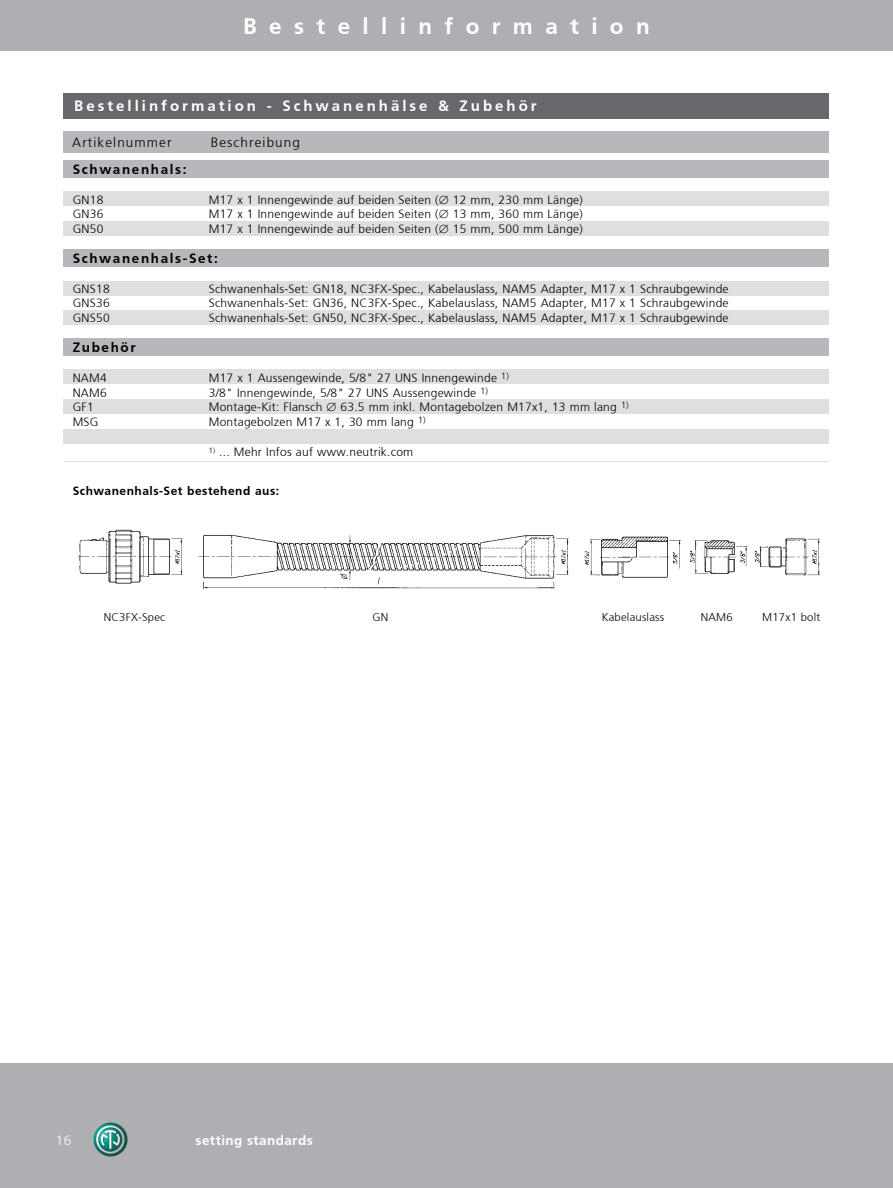
<style>
.page{position:relative;width:893px;height:1188px;background:#fff}
.page>*{position:absolute;margin:0;border:0;box-sizing:border-box;transform-origin:0 0}
.t1{font:700 22.5px "Frutiger";letter-spacing:.55em;color:#fff}
.t2{font:700 15px "Frutiger";letter-spacing:.2em;color:#fff}
.t3{font:700 13.5px "Frutiger";letter-spacing:.12em;color:#000}
.t4{font:300 13.5px "Frutiger";letter-spacing:.08em;color:#000}
.t5{font:700 13.5px "Frutiger";letter-spacing:.03em;color:#fff}
.t6{font:300 13.5px "Frutiger";color:#fff}
.t7{font:300 12px "Frutiger";letter-spacing:.02em;color:#000}
.t8{font:700 12px "Frutiger";letter-spacing:.04em;color:#000}
.t9{font:300 11.25px "Frutiger";letter-spacing:.02em;color:#000}
</style>
<div class="page">
<div style="left:0;top:0;width:893px;height:51px;background:#aeafb2"></div>
<div style="left:0;top:1063px;width:893px;height:125px;background:#aeafb2"></div>
<img style="left:94px;top:1123px;width:33px;height:33px">
<div style="left:64px;top:132px;width:765px;height:21px;background:#b6b8bb"></div>
<div style="left:64px;top:161px;width:765px;height:17px;background:#b6b8bb"></div>
<div style="left:64px;top:94px;width:765px;height:25px;background:#68676c"></div>
<div style="left:64px;top:191px;width:765px;height:15px;background:#dddfe0"></div>
<div style="left:64px;top:221px;width:765px;height:15px;background:#dddfe0"></div>
<div style="left:64px;top:250px;width:765px;height:17px;background:#b6b8bb"></div>
<div style="left:64px;top:281px;width:765px;height:15px;background:#dddfe0"></div>
<div style="left:64px;top:370px;width:765px;height:14px;background:#dddfe0"></div>
<div style="left:64px;top:310px;width:765px;height:15px;background:#dddfe0"></div>
<div style="left:64px;top:399px;width:765px;height:15px;background:#dddfe0"></div>
<div style="left:64px;top:429px;width:765px;height:15px;background:#dddfe0"></div>
<div style="left:64px;top:338px;width:765px;height:17px;background:#b6b8bb"></div>
<img style="left:198px;top:534px;width:371px;height:55px">
<img style="left:78px;top:529px;width:105px;height:55px">
<img style="left:584px;top:536px;width:236px;height:42px">
<hr style="left:64px;top:461px;width:765px;height:1px;background:#dddfe0">
<h1 class="t1" style="left:243px;top:13px;width:408px">Bestellinformation</h1>
<p class="t2" style="left:74px;top:97px;width:464px">Bestellinformation - Schwanenhälse &amp; Zubehör</p>
<p class="t4" style="left:72px;top:135px;width:101px">Artikelnummer</p>
<p class="t4" style="left:211px;top:135px;width:91px">Beschreibung</p>
<p class="t3" style="left:73px;top:161px;width:115px">Schwanenhals:</p>
<p class="t7" style="left:73px;top:193px;width:32px">GN18</p>
<p class="t7" style="left:209px;top:193px;width:375px">M17 x 1 Innengewinde auf beiden Seiten (∅ 12 mm, 230 mm Länge)</p>
<p class="t7" style="left:73px;top:207px;width:32px">GN36</p>
<p class="t7" style="left:209px;top:207px;width:375px">M17 x 1 Innengewinde auf beiden Seiten (∅ 13 mm, 360 mm Länge)</p>
<p class="t7" style="left:73px;top:222px;width:32px">GN50</p>
<p class="t7" style="left:209px;top:222px;width:375px">M17 x 1 Innengewinde auf beiden Seiten (∅ 15 mm, 500 mm Länge)</p>
<p class="t3" style="left:73px;top:250px;width:147px">Schwanenhals-Set:</p>
<p class="t7" style="left:73px;top:282px;width:38px">GNS18</p>
<p class="t7" style="left:209px;top:282px;width:521px">Schwanenhals-Set: GN18, NC3FX-Spec., Kabelauslass, NAM5 Adapter, M17 x 1 Schraubgewinde</p>
<p class="t7" style="left:73px;top:297px;width:38px">GNS36</p>
<p class="t7" style="left:209px;top:297px;width:521px">Schwanenhals-Set: GN36, NC3FX-Spec., Kabelauslass, NAM5 Adapter, M17 x 1 Schraubgewinde</p>
<p class="t7" style="left:73px;top:311px;width:38px">GNS50</p>
<p class="t7" style="left:209px;top:311px;width:521px">Schwanenhals-Set: GN50, NC3FX-Spec., Kabelauslass, NAM5 Adapter, M17 x 1 Schraubgewinde</p>
<p class="t3" style="left:73px;top:339px;width:64px">Zubehör</p>
<p class="t7" style="left:73px;top:371px;width:36px">NAM4</p>
<p class="t7" style="left:209px;top:371px;width:302px">M17 x 1 Aussengewinde, 5/8" 27 UNS Innengewinde <sup>1)</sup></p>
<p class="t7" style="left:73px;top:386px;width:36px">NAM6</p>
<p class="t7" style="left:209px;top:386px;width:281px">3/8" Innengewinde, 5/8" 27 UNS Aussengewinde <sup>1)</sup></p>
<p class="t7" style="left:73px;top:401px;width:23px">GF1</p>
<p class="t7" style="left:209px;top:401px;width:421px">Montage-Kit: Flansch ∅ 63.5 mm inkl. Montagebolzen M17x1, 13 mm lang <sup>1)</sup></p>
<p class="t7" style="left:73px;top:415px;width:27px">MSG</p>
<p class="t7" style="left:209px;top:415px;width:218px">Montagebolzen M17 x 1, 30 mm lang <sup>1)</sup></p>
<p class="t7" style="left:209px;top:445px;width:206px"><sup>1)</sup> ... Mehr Infos auf www.neutrik.com</p>
<p class="t8" style="left:73px;top:484px;width:208px">Schwanenhals-Set bestehend aus:</p>
<p class="t9" style="left:104px;top:610px;width:63px">NC3FX-Spec</p>
<p class="t9" style="left:373px;top:610px;width:17px">GN</p>
<p class="t9" style="left:602px;top:610px;width:64px">Kabelauslass</p>
<p class="t9" style="left:701px;top:610px;width:33px">NAM6</p>
<p class="t9" style="left:762px;top:610px;width:59px">M17x1 bolt</p>
<p class="t6" style="left:56px;top:1132px;width:17px">16</p>
<p class="t5" style="left:196px;top:1132px;width:119px">setting standards</p>
</div>
